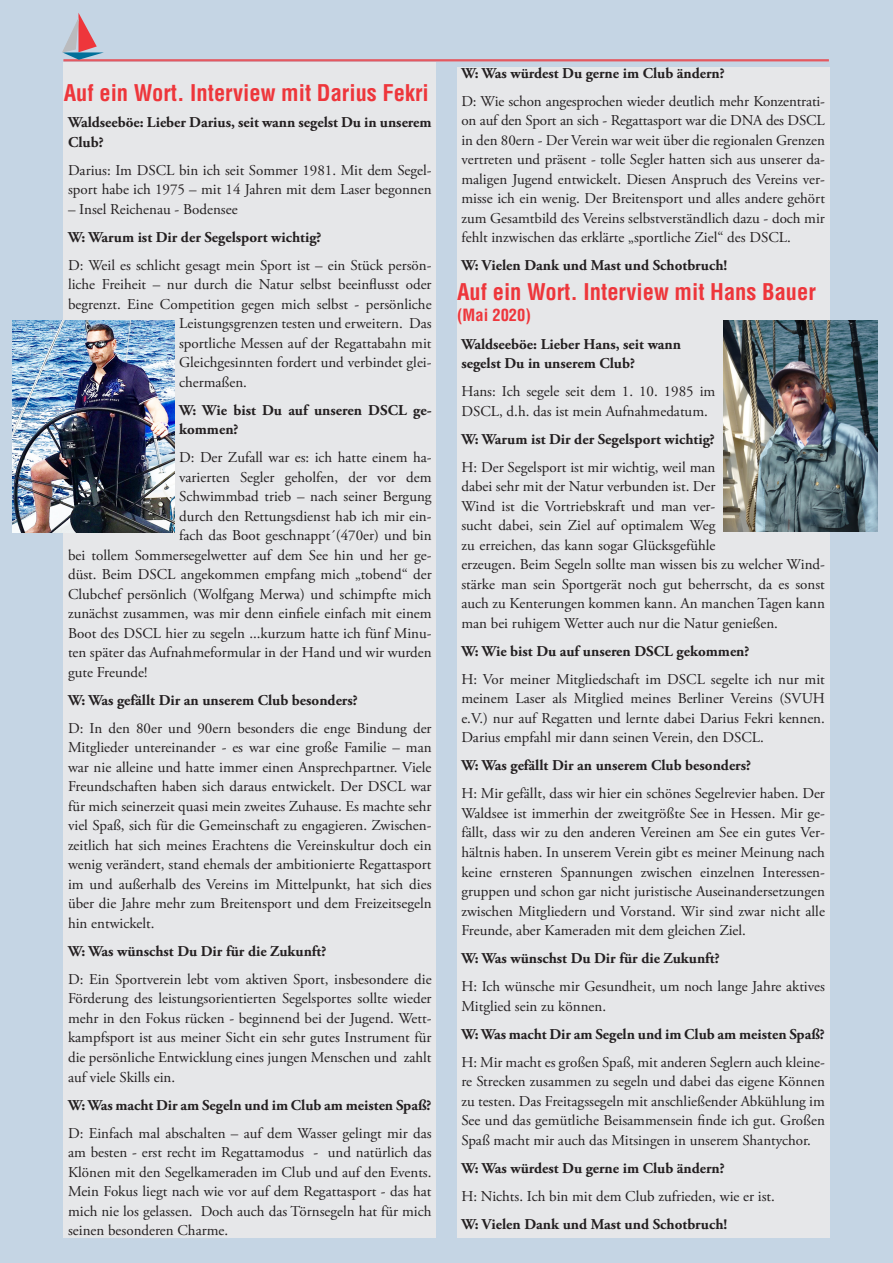
<style>
.page{position:relative;width:893px;height:1263px;background:#c5d5e4}
.page>*{position:absolute;margin:0;border:0;box-sizing:border-box;transform-origin:0 0}
.Zwischenüberschrifte{font:700 condensed 22.5px "Helvetica LT Std";color:#ee363b}
.Zwischenüberschrifte-2{font:700 condensed 16.5px "Helvetica LT Std";color:#ee363b}
.Fließtext{font:15px/19.5px "Adobe Garamond Pro";color:#231f20;text-align:justify}
.Fließtext-2{font:700 15px/19.5px "Adobe Garamond Pro";color:#231f20}
.Zwischenüberschrifte-3{font:700 15px/19.5px "Adobe Garamond Pro";color:#231f20}
</style>
<div class="page">
<div style="left:64px;top:62px;width:372px;height:1175px;background:#e6e7e9"></div>
<div style="left:457px;top:67px;width:372px;height:1170px;background:#e6e7e9"></div>
<img style="left:13px;top:320px;width:162px;height:212px">
<img style="left:724px;top:321px;width:153px;height:210px">
<hr style="left:63px;top:60px;width:766px;height:1px;background:#ee363b">
<svg style="left:62px;top:13px;width:42px;height:47px"></svg>
<p class="Zwischenüberschrifte" style="left:64px;top:79px;width:366px">Auf ein Wort. Interview mit Darius Fekri</p>
<p class="Fließtext-2" style="left:68px;top:113px;width:365px">Waldseeböe: Lieber Darius, seit wann segelst Du in unserem<br>Club?</p>
<p class="Fließtext" style="left:68px;top:161px;width:365px">Darius: Im DSCL bin ich seit Sommer 1981. Mit dem Segel&shy;sport habe ich 1975 – mit 14 Jahren mit dem Laser begonnen</p>
<p class="Fließtext" style="left:68px;top:200px;width:171px">– Insel Reichenau - Bodensee</p>
<p class="Fließtext-2" style="left:68px;top:228px;width:255px">W: Warum ist Dir der Segelsport wichtig?</p>
<p class="Fließtext" style="left:68px;top:256px;width:365px">D: Weil es schlicht gesagt mein Sport ist – ein Stück persön-</p>
<p class="Fließtext" style="left:68px;top:275px;width:365px">liche Freiheit – nur durch die Natur selbst beeinflusst oder</p>
<p class="Fließtext" style="left:68px;top:295px;width:365px">begrenzt. Eine Competition gegen mich selbst - persönliche</p>
<p class="Fließtext" style="left:179px;top:314px;width:254px">Leistungsgrenzen testen und erweitern. Das</p>
<p class="Fließtext" style="left:179px;top:334px;width:254px">sportliche Messen auf der Regattabahn mit</p>
<p class="Fließtext" style="left:179px;top:353px;width:254px">Gleichgesinnten fordert und verbindet glei-</p>
<p class="Fließtext" style="left:179px;top:373px;width:69px">chermaßen.</p>
<p class="Fließtext-2" style="left:179px;top:401px;width:254px">W: Wie bist Du auf unseren DSCL ge&shy;kommen?</p>
<p class="Fließtext" style="left:179px;top:448px;width:254px">D: Der Zufall war es: ich hatte einem ha-</p>
<p class="Fließtext" style="left:179px;top:468px;width:254px">varierten Segler geholfen, der vor dem</p>
<p class="Fließtext" style="left:179px;top:487px;width:254px">Schwimmbad trieb – nach seiner Bergung</p>
<p class="Fließtext" style="left:179px;top:507px;width:254px">durch den Rettungsdienst hab ich mir ein-</p>
<p class="Fließtext" style="left:179px;top:526px;width:254px">fach das Boot geschnappt´(470er) und bin</p>
<p class="Fließtext" style="left:68px;top:546px;width:365px">bei tollem Sommersegelwetter auf dem See hin und her ge-</p>
<p class="Fließtext" style="left:68px;top:565px;width:365px">düst. Beim DSCL angekommen empfang mich „tobend“ der</p>
<p class="Fließtext" style="left:68px;top:585px;width:365px">Clubchef persönlich (Wolfgang Merwa) und schimpfte mich</p>
<p class="Fließtext" style="left:68px;top:604px;width:365px">zunächst zusammen, was mir denn einfiele einfach mit einem</p>
<p class="Fließtext" style="left:68px;top:624px;width:365px">Boot des DSCL hier zu segeln ...kurzum hatte ich fünf Minu-</p>
<p class="Fließtext" style="left:68px;top:643px;width:365px">ten später das Aufnahmeformular in der Hand und wir wurden</p>
<p class="Fließtext" style="left:68px;top:663px;width:81px">gute Freunde!</p>
<p class="Fließtext-2" style="left:68px;top:691px;width:291px">W: Was gefällt Dir an unserem Club besonders?</p>
<p class="Fließtext" style="left:68px;top:719px;width:365px">D: In den 80er und 90ern besonders die enge Bindung der Mitglieder untereinander - es war eine große Familie – man war nie alleine und hatte immer einen Ansprechpartner. Viele Freundschaften haben sich daraus entwickelt. Der DSCL war für mich seinerzeit quasi mein zweites Zuhause. Es machte sehr viel Spaß, sich für die Gemeinschaft zu engagieren. Zwischen&shy;zeitlich hat sich meines Erachtens die Vereinskultur doch ein wenig verändert, stand ehemals der ambitionierte Regattasport im und außerhalb des Vereins im Mittelpunkt, hat sich dies über die Jahre mehr zum Breitensport und dem Freizeitsegeln hin entwickelt.</p>
<p class="Fließtext-2" style="left:68px;top:942px;width:260px">W: Was wünschst Du Dir für die Zukunft?</p>
<p class="Fließtext" style="left:68px;top:970px;width:365px">D: Ein Sportverein lebt vom aktiven Sport, insbesondere die Förderung des leistungsorientierten Segelsportes sollte wieder mehr in den Fokus rücken - beginnend bei der Jugend. Wett&shy;kampfsport ist aus meiner Sicht ein sehr gutes Instrument für die persönliche Entwicklung eines jungen Menschen und zahlt auf viele Skills ein.</p>
<p class="Fließtext-2" style="left:68px;top:1095px;width:365px">W: Was macht Dir am Segeln und im Club am meisten Spaß?</p>
<p class="Fließtext" style="left:68px;top:1123px;width:365px">D: Einfach mal abschalten – auf dem Wasser gelingt mir das am besten - erst recht im Regattamodus - und natürlich das Klönen mit den Segelkameraden im Club und auf den Events.<br>Mein Fokus liegt nach wie vor auf dem Regattasport - das hat mich nie los gelassen. Doch auch das Törnsegeln hat für mich seinen besonderen Charme.</p>
<p class="Fließtext-2" style="left:461px;top:64px;width:265px">W: Was würdest Du gerne im Club ändern?</p>
<p class="Fließtext" style="left:461px;top:92px;width:365px">D: Wie schon angesprochen wieder deutlich mehr Konzentrati&shy;on auf den Sport an sich - Regattasport war die DNA des DSCL in den 80ern - Der Verein war weit über die regionalen Grenzen vertreten und präsent - tolle Segler hatten sich aus unserer da&shy;maligen Jugend entwickelt. Diesen Anspruch des Vereins ver&shy;misse ich ein wenig. Der Breitensport und alles andere gehört zum Gesamtbild des Vereins selbstverständlich dazu - doch mir fehlt inzwischen das erklärte „sportliche Ziel“ des DSCL.</p>
<p class="Fließtext-2" style="left:461px;top:256px;width:268px">W: Vielen Dank und Mast und Schotbruch!</p>
<p class="Zwischenüberschrifte" style="left:457px;top:278px;width:360px">Auf ein Wort. Interview mit Hans Bauer</p>
<p class="Zwischenüberschrifte-2" style="left:457px;top:305px;width:75px">(Mai 2020)</p>
<p class="Zwischenüberschrifte-3" style="left:461px;top:335px;width:221px">Waldseeböe: Lieber Hans, seit wann segelst Du in unserem Club?</p>
<p class="Fließtext" style="left:461px;top:382px;width:256px">Hans: Ich segele seit dem 1. 10. 1985 im<br>DSCL, d.h. das ist mein Aufnahmedatum.</p>
<p class="Fließtext-2" style="left:461px;top:430px;width:255px">W: Warum ist Dir der Segelsport wichtig?</p>
<p class="Fließtext" style="left:461px;top:458px;width:365px;text-align:left">H: Der Segelsport ist mir wichtig, weil man<br>dabei sehr mit der Natur verbunden ist. Der<br>Wind ist die Vortriebskraft und man ver-<br>sucht dabei, sein Ziel auf optimalem Weg<br>zu erreichen, das kann sogar Glücksgefühle<br>erzeugen. Beim Segeln sollte man wissen bis zu welcher Wind&shy;stärke man sein Sportgerät noch gut beherrscht, da es sonst auch zu Kenterungen kommen kann. An manchen Tagen kann man bei ruhigem Wetter auch nur die Natur genießen.</p>
<p class="Fließtext-2" style="left:461px;top:642px;width:290px">W: Wie bist Du auf unseren DSCL gekommen?</p>
<p class="Fließtext" style="left:461px;top:670px;width:365px">H: Vor meiner Mitgliedschaft im DSCL segelte ich nur mit meinem Laser als Mitglied meines Berliner Vereins (SVUH e.V.) nur auf Regatten und lernte dabei Darius Fekri kennen.<br>Darius empfahl mir dann seinen Verein, den DSCL.</p>
<p class="Fließtext-2" style="left:461px;top:756px;width:291px">W: Was gefällt Dir an unserem Club besonders?</p>
<p class="Fließtext" style="left:461px;top:784px;width:365px">H: Mir gefällt, dass wir hier ein schönes Segelrevier haben. Der Waldsee ist immerhin der zweitgrößte See in Hessen. Mir ge&shy;fällt, dass wir zu den anderen Vereinen am See ein gutes Ver&shy;hältnis haben. In unserem Verein gibt es meiner Meinung nach keine ernsteren Spannungen zwischen einzelnen Interessen&shy;gruppen und schon gar nicht juristische Auseinandersetzungen zwischen Mitgliedern und Vorstand. Wir sind zwar nicht alle Freunde, aber Kameraden mit dem gleichen Ziel.</p>
<p class="Fließtext-2" style="left:461px;top:949px;width:260px">W: Was wünschst Du Dir für die Zukunft?</p>
<p class="Fließtext" style="left:461px;top:977px;width:365px">H: Ich wünsche mir Gesundheit, um noch lange Jahre aktives<br>Mitglied sein zu können.</p>
<p class="Fließtext-2" style="left:461px;top:1024px;width:365px">W: Was macht Dir am Segeln und im Club am meisten Spaß?</p>
<p class="Fließtext" style="left:461px;top:1052px;width:365px">H: Mir macht es großen Spaß, mit anderen Seglern auch kleine&shy;re Strecken zusammen zu segeln und dabei das eigene Können zu testen. Das Freitagssegeln mit anschließender Abkühlung im See und das gemütliche Beisammensein finde ich gut. Großen Spaß macht mir auch das Mitsingen in unserem Shantychor.</p>
<p class="Fließtext-2" style="left:461px;top:1158px;width:265px">W: Was würdest Du gerne im Club ändern?</p>
<p class="Fließtext" style="left:461px;top:1186px;width:315px">H: Nichts. Ich bin mit dem Club zufrieden, wie er ist.</p>
<p class="Fließtext-2" style="left:461px;top:1214px;width:268px">W: Vielen Dank und Mast und Schotbruch!</p>
</div>
